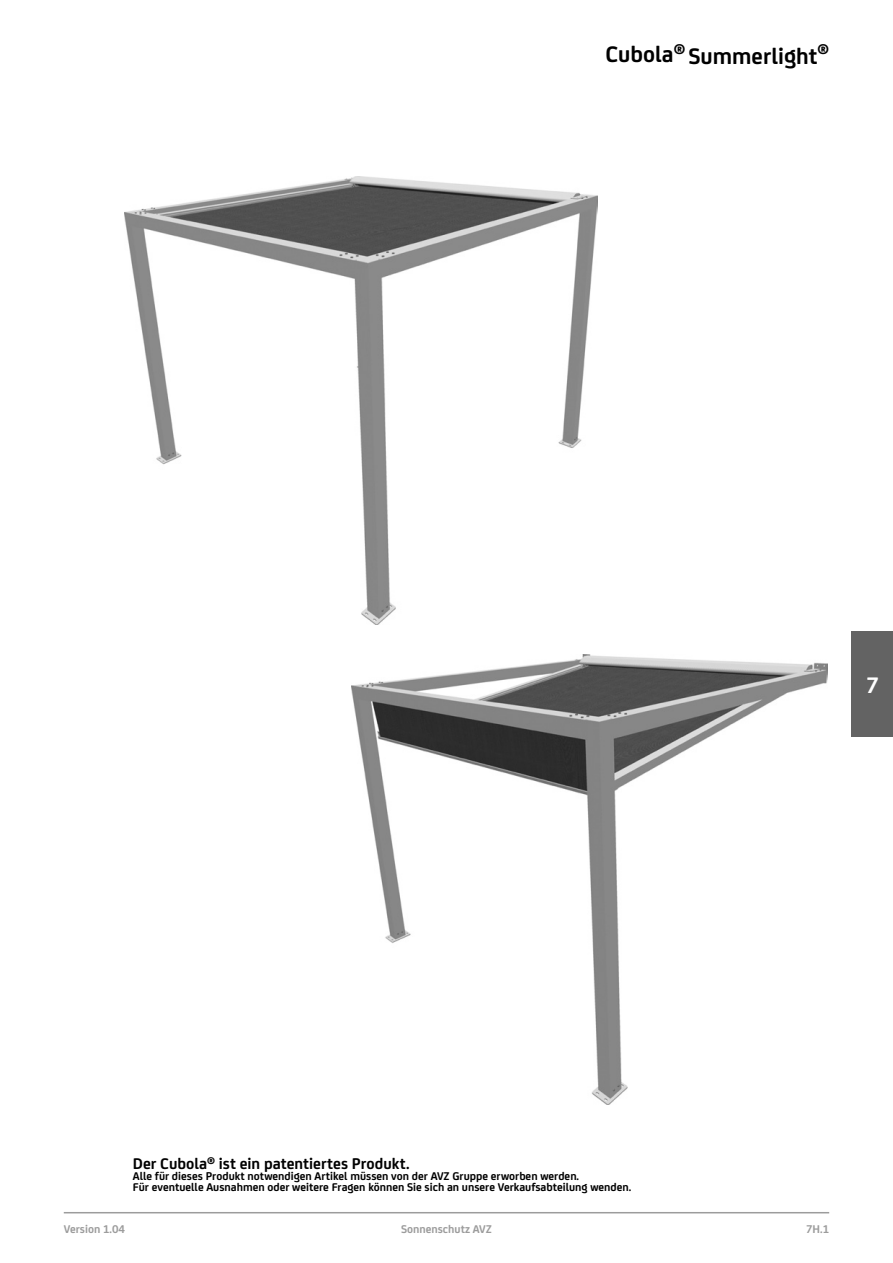
<style>
.page{position:relative;width:893px;height:1263px;background:#fff}
.page>*{position:absolute;margin:0;border:0;box-sizing:border-box;transform-origin:0 0}
.t1{font:700 24px "FS Joey";color:#000}
.t2{font:700 24px "FS Joey";color:#fff}
.t3{font:700 16.5px "FS Joey";color:#000}
.t4{font:700 12px/10.6px "FS Joey";color:#000}
.t5{font:700 12px "FS Joey";color:#9c9c9c}
</style>
<div class="page">
<hr style="left:64px;top:1212px;width:765px;height:1px;background:#9c9c9c">
<div style="left:851px;top:631px;width:42px;height:106px;background:#636363"></div>
<img style="left:124px;top:176px;width:473px;height:449px">
<img style="left:351px;top:655px;width:476px;height:450px">
<h1 class="t1" style="left:605px;top:38px;width:225px">Cubola<sup>®</sup> Summerlight<sup>®</sup></h1>
<h1 class="t2" style="left:866px;top:667px;width:14px">7</h1>
<h2 class="t3" style="left:133px;top:1151px;width:278px">Der Cubola<sup>®</sup> ist ein patentiertes Produkt.</h2>
<p class="t4" style="left:133px;top:1170px;width:500px">Alle für dieses Produkt notwendigen Artikel müssen von der AVZ Gruppe erworben werden.<br>Für eventuelle Ausnahmen oder weitere Fragen können Sie sich an unsere Verkaufsabteilung wenden.</p>
<p class="t5" style="left:64px;top:1220px;width:63px">Version 1.04</p>
<p class="t5" style="left:401px;top:1220px;width:92px">Sonnenschutz AVZ</p>
<p class="t5" style="left:806px;top:1220px;width:25px">7H.1</p>
</div>
